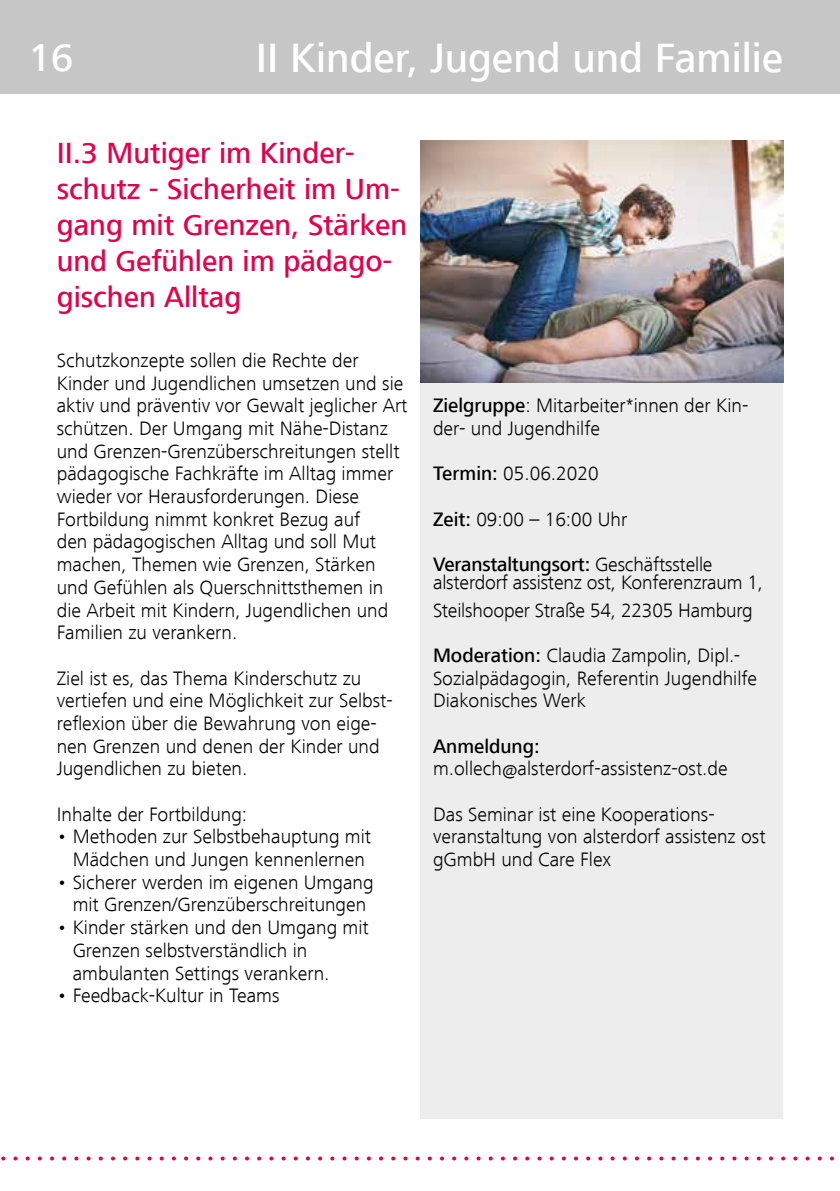
<style>
.page{position:relative;width:840px;height:1191px;background:#fff}
.page>*{position:absolute;margin:0;border:0;box-sizing:border-box;transform-origin:0 0}
.t1{font:500 42px "Frutiger Next LT";color:#fff}
.t2{font:500 40px "Frutiger Next LT";color:#fff}
.t3{font:500 30px/36px "Frutiger Next LT";color:#e5004b}
.t4{font:300 20px/22.6px "Frutiger Next LT";color:#000}
.t5{font:500 20px "Frutiger Next LT";color:#000}
.s1{font-weight:500}
</style>
<div class="page">
<div style="left:0;top:0;width:839px;height:93px;background:#c6c6c6"></div>
<svg style="left:1px;top:1156px;width:833px;height:4px"></svg>
<div style="left:420px;top:382px;width:362px;height:737px;background:#ededed"></div>
<img style="left:420px;top:140px;width:362px;height:242px">
<h2 class="t2" style="left:28px;top:35px;width:46px">16</h2>
<h1 class="t1" style="left:256px;top:35px;width:528px">II Kinder, Jugend und Familie</h1>
<h3 class="t3" style="left:57px;top:135px;width:352px">II.3 Mutiger im Kinder&shy;schutz - Sicherheit im Um&shy;gang mit Grenzen, Stärken und Gefühlen im pädago&shy;gischen Alltag</h3>
<p class="t4" style="left:57px;top:349px;width:352px">Schutzkonzepte sollen die Rechte der Kinder und Jugendlichen umsetzen und sie aktiv und präventiv vor Gewalt jeglicher Art schützen. Der Umgang mit Nähe-Distanz und Grenzen-Grenzüberschreitungen stellt pädagogische Fachkräfte im Alltag immer wieder vor Herausforderungen. Diese Fortbildung nimmt konkret Bezug auf<br>den pädagogischen Alltag und soll Mut machen, Themen wie Grenzen, Stärken und Gefühlen als Querschnittsthemen in die Arbeit mit Kindern, Jugendlichen und Familien zu verankern.</p>
<p class="t4" style="left:57px;top:666px;width:337px">Ziel ist es, das Thema Kinderschutz zu vertiefen und eine Möglichkeit zur Selbst&shy;reflexion über die Bewahrung von eige&shy;nen Grenzen und denen der Kinder und Jugendlichen zu bieten.</p>
<p class="t4" style="left:57px;top:803px;width:192px">Inhalte der Fortbildung:</p>
<p class="t4" style="left:57px;top:825px;width:316px;text-align:center">• Methoden zur Selbstbehauptung mit<br>Mädchen und Jungen kennenlernen</p>
<p class="t4" style="left:57px;top:871px;width:318px;text-align:center">• Sicherer werden im eigenen Umgang mit Grenzen/Grenzüberschreitungen</p>
<p class="t4" style="left:73px;top:916px;width:297px;text-indent:-16px">• Kinder stärken und den Umgang mit<br>Grenzen selbstverständlich in ambulanten Settings verankern.</p>
<p class="t4" style="left:57px;top:984px;width:224px">• Feedback-Kultur in Teams</p>
<p class="t4" style="left:433px;top:394px;width:316px"><span class="s1">Zielgruppe</span>: Mitarbeiter*innen der Kin&shy;der- und Jugendhilfe</p>
<p class="t4" style="left:433px;top:462px;width:167px"><span class="s1">Termin:</span> 05.06.2020</p>
<p class="t4" style="left:433px;top:508px;width:196px"><span class="s1">Zeit:</span> 09:00 – 16:00 Uhr</p>
<p class="t4" style="left:433px;top:555px;width:331px;line-height:18px"><span class="s1">Veranstaltungsort:</span> Geschäftsstelle alsterdorf assistenz ost, Konferenzraum 1,</p>
<p class="t4" style="left:433px;top:598px;width:321px">Steilshooper Straße 54, 22305 Hamburg</p>
<p class="t4" style="left:433px;top:644px;width:325px"><span class="s1">Moderation:</span> Claudia Zampolin, Dipl.-<br>Sozialpädagogin, Referentin Jugendhilfe<br>Diakonisches Werk</p>
<p class="t5" style="left:433px;top:735px;width:108px">Anmeldung:</p>
<p class="t4" style="left:433px;top:757px;width:296px">m.ollech@alsterdorf-assistenz-ost.de</p>
<p class="t4" style="left:433px;top:803px;width:334px">Das Seminar ist eine Kooperations&shy;veranstaltung von alsterdorf assistenz ost gGmbH und Care Flex</p>
</div>
